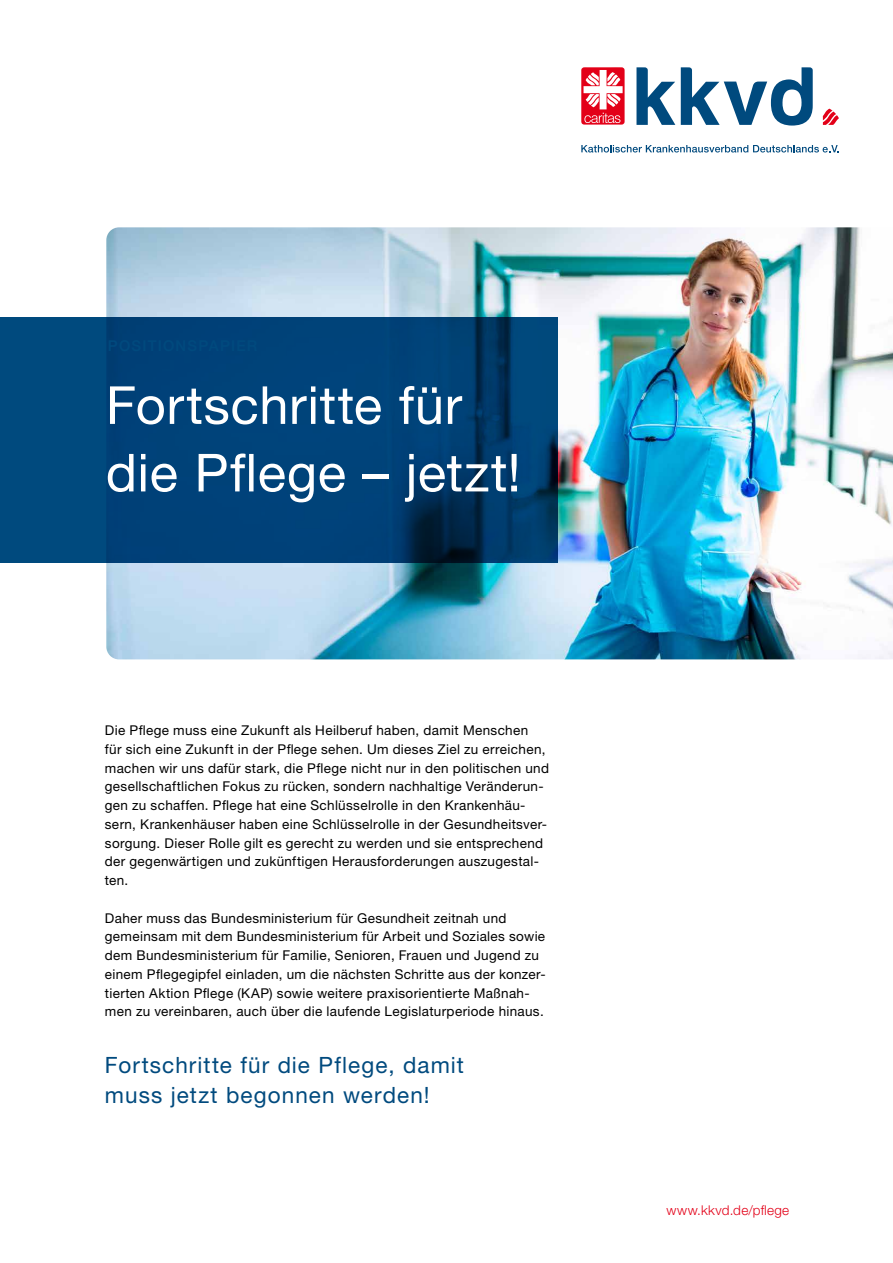
<style>
.page{position:relative;width:893px;height:1263px;background:#fff}
.page>*{position:absolute;margin:0;border:0;box-sizing:border-box;transform-origin:0 0}
.t1{font:52.5px/67.5px "Helvetica Neue";letter-spacing:.01em;color:#fff}
.t2{font:22.5px/30px "Helvetica Neue LT Std";letter-spacing:.045em;color:#004a7e}
.t3{font:13.5px/18.8px "Helvetica Neue LT Std";letter-spacing:.025em;color:#000}
.t4{font:300 13.5px "Helvetica Neue LT Std";letter-spacing:.025em;color:#e30018}
</style>
<div class="page">
<svg style="left:581px;top:145px;width:258px;height:7px"></svg>
<svg style="left:581px;top:67px;width:44px;height:58px"></svg>
<svg style="left:823px;top:109px;width:16px;height:16px"></svg>
<svg style="left:636px;top:67px;width:39px;height:58px"></svg>
<svg style="left:681px;top:67px;width:132px;height:59px"></svg>
<img style="left:106px;top:227px;width:787px;height:432px">
<svg style="left:0;top:317px;width:557px;height:246px;background:#004175"></svg>
<h1 class="t1" style="left:106px;top:374px;width:416px">Fortschritte für die Pflege – jetzt!</h1>
<p class="t3" style="left:105px;top:721px;width:446px">Die Pflege muss eine Zukunft als Heilberuf haben, damit Menschen<br>für sich eine Zukunft in der Pflege sehen. Um dieses Ziel zu erreichen, machen wir uns dafür stark, die Pflege nicht nur in den politischen und gesellschaftlichen Fokus zu rücken, sondern nachhaltige Veränderun&shy;gen zu schaffen. Pflege hat eine Schlüsselrolle in den Krankenhäu&shy;sern, Krankenhäuser haben eine Schlüsselrolle in der Gesundheitsver&shy;sorgung. Dieser Rolle gilt es gerecht zu werden und sie entsprechend der gegenwärtigen und zukünftigen Herausforderungen auszugestal&shy;ten.</p>
<p class="t3" style="left:105px;top:908px;width:442px">Daher muss das Bundesministerium für Gesundheit zeitnah und gemeinsam mit dem Bundesministerium für Arbeit und Soziales sowie dem Bundesministerium für Familie, Senioren, Frauen und Jugend zu einem Pflegegipfel einladen, um die nächsten Schritte aus der konzer&shy;tierten Aktion Pflege (KAP) sowie weitere praxisorientierte Maßnah&shy;men zu vereinbaren, auch über die laufende Legislaturperiode hinaus.</p>
<h2 class="t2" style="left:105px;top:1049px;width:361px">Fortschritte für die Pflege, damit muss jetzt begonnen werden!</h2>
<p class="t4" style="left:666px;top:1201px;width:124px">www.kkvd.de/pflege</p>
</div>
